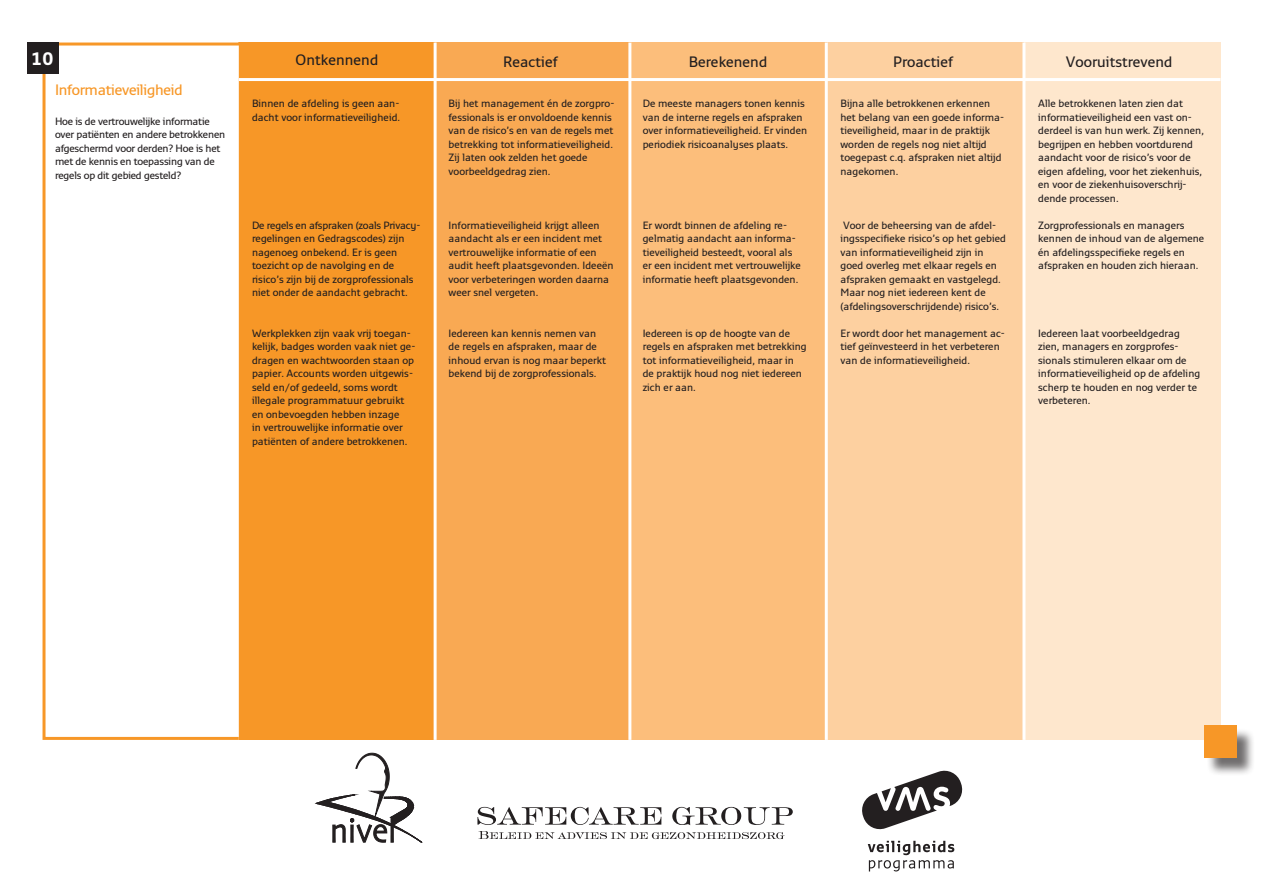
<style>
.page{position:relative;width:1263px;height:893px;background:#fff}
.page>*{position:absolute;margin:0;border:0;box-sizing:border-box;transform-origin:0 0}
.t1{font:700 18px "Monitor";color:#fff}
.t2{font:600 15px "Monitor";color:#231f20}
.t3{font:600 15px "Monitor";letter-spacing:-.02em;color:#f79727}
.t4{font:600 10.5px/13.5px "Monitor";color:#231f20}
.t5{font:600 10.5px/13.5px "Monitor";letter-spacing:-.02em;color:#231f20}
</style>
<div class="page">
<div style="left:239px;top:43px;width:196px;height:697px;background:#f79727"></div>
<div style="left:435px;top:43px;width:196px;height:697px;background:#f9a953"></div>
<div style="left:631px;top:43px;width:197px;height:697px;background:#fcbe7b"></div>
<div style="left:828px;top:43px;width:196px;height:697px;background:#fdd0a0"></div>
<div style="left:1024px;top:43px;width:196px;height:697px;background:#fee7cd"></div>
<hr style="left:434px;top:43px;width:3px;height:697px;background:#fff">
<hr style="left:628px;top:43px;width:3px;height:697px;background:#fff">
<hr style="left:825px;top:43px;width:3px;height:697px;background:#fff">
<hr style="left:1022px;top:43px;width:3px;height:697px;background:#fff">
<svg style="left:41px;top:42px;width:202px;height:698px"></svg>
<div style="left:27px;top:43px;width:31px;height:31px;background:#231f20"></div>
<hr style="left:239px;top:78px;width:981px;height:3px;background:#fff">
<svg style="left:316px;top:752px;width:106px;height:91px"></svg>
<svg style="left:479px;top:831px;width:306px;height:8px"></svg>
<svg style="left:477px;top:807px;width:184px;height:18px"></svg>
<svg style="left:672px;top:807px;width:121px;height:18px"></svg>
<svg style="left:862px;top:770px;width:101px;height:60px"></svg>
<svg style="left:868px;top:841px;width:86px;height:30px"></svg>
<div style="left:1206px;top:728px;width:49px;height:48px;background:#231f20;opacity:.65"></div>
<div style="left:1204px;top:725px;width:32px;height:33px;background:#f79727"></div>
<p class="t1" style="left:32px;top:47px;width:23px">10</p>
<p class="t3" style="left:55px;top:80px;width:129px">Informatieveiligheid</p>
<p class="t5" style="left:55px;top:114px;width:172px">Hoe is de vertrouwelijke informatie over patiënten en andere betrokkenen afgeschermd voor derden? Hoe is het met de kennis en toepassing van de regels op dit gebied gesteld?</p>
<p class="t2" style="left:296px;top:51px;width:84px">Ontkennend</p>
<p class="t2" style="left:503px;top:52px;width:56px">Reactief</p>
<p class="t2" style="left:689px;top:52px;width:80px">Berekenend</p>
<p class="t2" style="left:893px;top:52px;width:61px">Proactief</p>
<p class="t2" style="left:1066px;top:52px;width:108px">Vooruitstrevend</p>
<p class="t4" style="left:252px;top:96px;width:150px">Binnen de afdeling is geen aan&shy;dacht voor informatieveiligheid.</p>
<p class="t4" style="left:252px;top:218px;width:170px">De regels en afspraken (zoals Privacy&shy;regelingen en Gedragscodes) zijn nagenoeg onbekend. Er is geen toezicht op de navolging en de risico’s zijn bij de zorgprofessionals niet onder de aandacht gebracht.</p>
<p class="t4" style="left:252px;top:326px;width:165px">Werkplekken zijn vaak vrij toegan&shy;kelijk, badges worden vaak niet ge&shy;dragen en wachtwoorden staan op papier. Accounts worden uitgewis&shy;seld en/of gedeeld, soms wordt illegale programmatuur gebruikt en onbevoegden hebben inzage<br>in vertrouwelijke informatie over patiënten of andere betrokkenen.</p>
<p class="t4" style="left:449px;top:96px;width:167px">Bij het management én de zorgpro&shy;fessionals is er onvoldoende kennis van de risico’s en van de regels met betrekking tot informatieveiligheid.<br>Zij laten ook zelden het goede voorbeeldgedrag zien.</p>
<p class="t4" style="left:449px;top:218px;width:166px">Informatieveiligheid krijgt alleen aandacht als er een incident met vertrouwelijke informatie of een audit heeft plaatsgevonden. Ideeën voor verbeteringen worden daarna weer snel vergeten.</p>
<p class="t4" style="left:449px;top:326px;width:159px">Iedereen kan kennis nemen van de regels en afspraken, maar de inhoud ervan is nog maar beperkt bekend bij de zorgprofessionals.</p>
<p class="t4" style="left:643px;top:96px;width:166px">De meeste managers tonen kennis van de interne regels en afspraken over informatieveiligheid. Er vinden periodiek risicoanalyses plaats.</p>
<p class="t4" style="left:643px;top:218px;width:160px">Er wordt binnen de afdeling re&shy;gelmatig aandacht aan informa&shy;tieveiligheid besteedt, vooral als er een incident met vertrouwelijke informatie heeft plaatsgevonden.</p>
<p class="t4" style="left:643px;top:326px;width:165px">Iedereen is op de hoogte van de regels en afspraken met betrekking tot informatieveiligheid, maar in de praktijk houd nog niet iedereen zich er aan.</p>
<p class="t4" style="left:840px;top:96px;width:165px">Bijna alle betrokkenen erkennen het belang van een goede informa&shy;tieveiligheid, maar in de praktijk worden de regels nog niet altijd toegepast c.q. afspraken niet altijd nagekomen.</p>
<p class="t4" style="left:840px;top:218px;width:167px">Voor de beheersing van de afdel&shy;ingsspecifieke risico’s op het gebied van informatieveiligheid zijn in goed overleg met elkaar regels en afspraken gemaakt en vastgelegd.<br>Maar nog niet iedereen kent de (afdelingsoverschrijdende) risico’s.</p>
<p class="t4" style="left:840px;top:326px;width:166px">Er wordt door het management ac&shy;tief geïnvesteerd in het verbeteren van de informatieveiligheid.</p>
<p class="t4" style="left:1038px;top:96px;width:167px">Alle betrokkenen laten zien dat informatieveiligheid een vast on&shy;derdeel is van hun werk. Zij kennen, begrijpen en hebben voortdurend aandacht voor de risico’s voor de eigen afdeling, voor het ziekenhuis, en voor de ziekenhuisoverschrij&shy;dende processen.</p>
<p class="t4" style="left:1038px;top:218px;width:168px">Zorgprofessionals en managers kennen de inhoud van de algemene én afdelingsspecifieke regels en afspraken en houden zich hieraan.</p>
<p class="t4" style="left:1038px;top:326px;width:164px">Iedereen laat voorbeeldgedrag zien, managers en zorgprofes&shy;sionals stimuleren elkaar om de informatieveiligheid op de afdeling scherp te houden en nog verder te verbeteren.</p>
</div>
